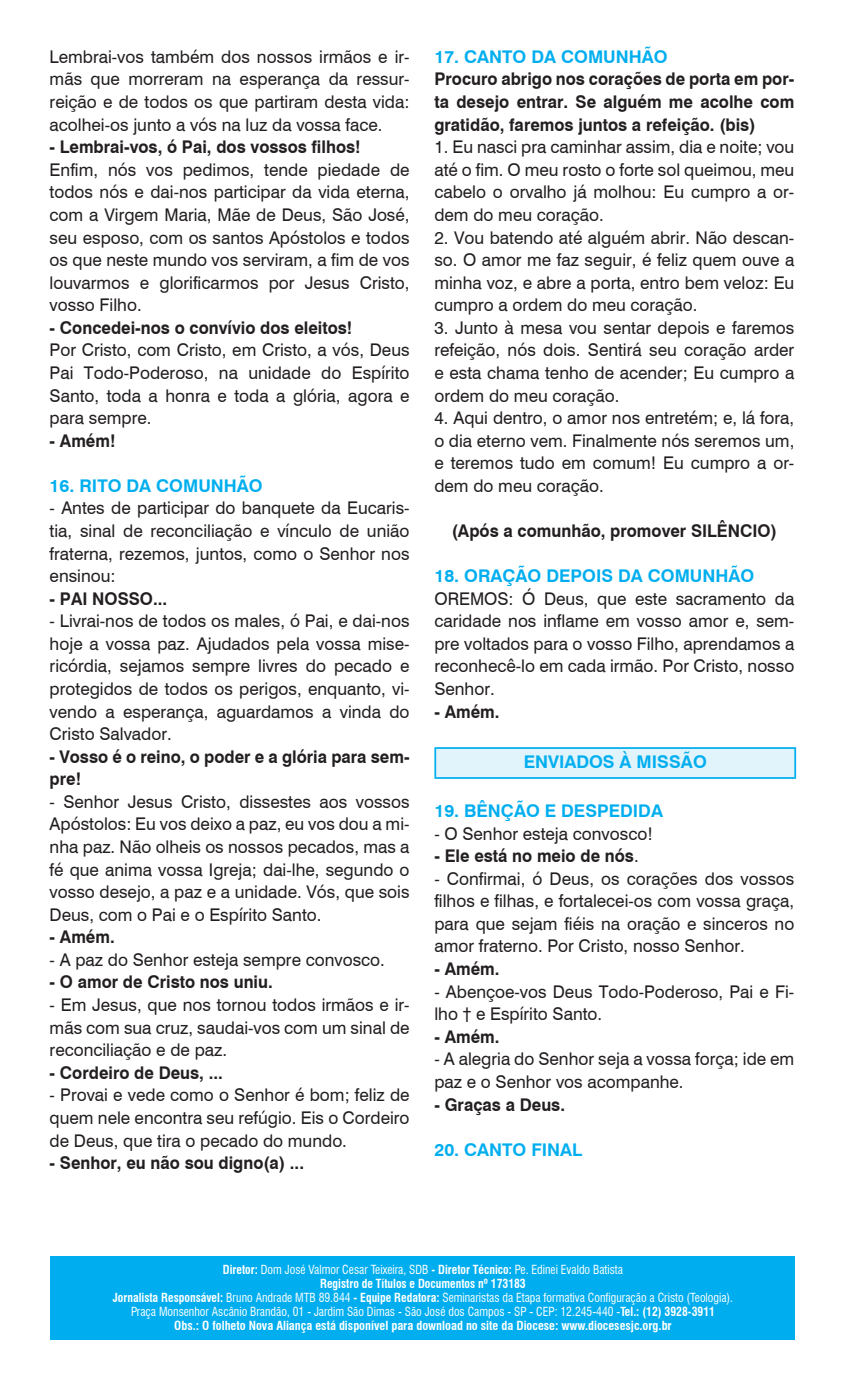
<style>
.page{position:relative;width:844px;height:1389px;background:#fff}
.page>*{position:absolute;margin:0;border:0;box-sizing:border-box;transform-origin:0 0}
.t1{font:17.5px/22.6px "Swiss 721 BT";color:#231f20;text-align:justify}
.t2{font:700 17.5px/22.6px "Swiss 721 BT";color:#231f20;scale:.95 1}
.t3{font:700 17.5px "Swiss 721 BT";color:#00aeef}
.t4{font:condensed 12.25px/14px "Swiss 721 BT";color:#fff;text-align:center;scale:.95 1}
.s1{font-weight:400}
.s2{font-weight:700}
</style>
<div class="page">
<div style="left:51px;top:1256px;width:744px;height:83px;background:#00aeef"></div>
<div style="left:435px;top:748px;width:360px;height:30px;background:#e1f4fc"></div>
<hr style="left:434px;top:747px;width:361px;height:2px;background:#00aeef">
<hr style="left:434px;top:749px;width:2px;height:28px;background:#00aeef">
<svg style="left:794px;top:749px;width:1px;height:28px"></svg>
<hr style="left:434px;top:777px;width:361px;height:2px;background:#00aeef">
<p class="t1" style="left:50px;top:45px;width:361px">Lembrai-vos também dos nossos irmãos e ir&shy;mãs que morreram na esperança da ressur&shy;reição e de todos os que partiram desta vida: acolhei-os junto a vós na luz da vossa face.</p>
<p class="t2" style="left:50px;top:136px;width:329px">- Lembrai-vos, ó Pai, dos vossos filhos!</p>
<p class="t1" style="left:50px;top:158px;width:361px">Enfim, nós vos pedimos, tende piedade de todos nós e dai-nos participar da vida eterna, com a Virgem Maria, Mãe de Deus, São José, seu esposo, com os santos Apóstolos e todos os que neste mundo vos serviram, a fim de vos louvarmos e glorificarmos por Jesus Cristo, vosso Filho.</p>
<p class="t2" style="left:50px;top:316px;width:320px">- Concedei-nos o convívio dos eleitos!</p>
<p class="t1" style="left:50px;top:339px;width:361px">Por Cristo, com Cristo, em Cristo, a vós, Deus Pai Todo-Poderoso, na unidade do Espírito Santo, toda a honra e toda a glória, agora e para sempre.</p>
<p class="t2" style="left:50px;top:429px;width:71px">- Amém!</p>
<p class="t3" style="left:50px;top:475px;width:214px">16. RITO DA COMUNHÃO</p>
<p class="t1" style="left:50px;top:497px;width:361px">- Antes de participar do banquete da Eucaris&shy;tia, sinal de reconciliação e vínculo de união fraterna, rezemos, juntos, como o Senhor nos ensinou:</p>
<p class="t2" style="left:50px;top:587px;width:125px">- PAI NOSSO...</p>
<p class="t1" style="left:50px;top:610px;width:361px">- Livrai-nos de todos os males, ó Pai, e dai-nos hoje a vossa paz. Ajudados pela vossa mise&shy;ricórdia, sejamos sempre livres do pecado e protegidos de todos os perigos, enquanto, vi&shy;vendo a esperança, aguardamos a vinda do Cristo Salvador.</p>
<p class="t2" style="left:50px;top:745px;width:380px">- Vosso é o reino, o poder e a glória para sem&shy;pre!</p>
<p class="t1" style="left:50px;top:790px;width:361px">- Senhor Jesus Cristo, dissestes aos vossos Apóstolos: Eu vos deixo a paz, eu vos dou a mi&shy;nha paz. Não olheis os nossos pecados, mas a fé que anima vossa Igreja; dai-lhe, segundo o vosso desejo, a paz e a unidade. Vós, que sois Deus, com o Pai e o Espírito Santo.</p>
<p class="t2" style="left:50px;top:926px;width:70px">- Amém.</p>
<p class="t1" style="left:50px;top:948px;width:337px">- A paz do Senhor esteja sempre convosco.</p>
<p class="t2" style="left:50px;top:971px;width:236px">- O amor de Cristo nos uniu.</p>
<p class="t1" style="left:50px;top:993px;width:361px">- Em Jesus, que nos tornou todos irmãos e ir&shy;mãs com sua cruz, saudai-vos com um sinal de reconciliação e de paz.</p>
<p class="t2" style="left:50px;top:1061px;width:184px">- Cordeiro de Deus, ...</p>
<p class="t1" style="left:50px;top:1084px;width:361px">- Provai e vede como o Senhor é bom; feliz de quem nele encontra seu refúgio. Eis o Cordeiro de Deus, que tira o pecado do mundo.</p>
<p class="t2" style="left:50px;top:1151px;width:269px">- Senhor, eu não sou digno(a) ...</p>
<p class="t3" style="left:434px;top:46px;width:235px">17. CANTO DA COMUNHÃO</p>
<p class="t2" style="left:434px;top:68px;width:380px;text-align:justify">Procuro abrigo nos corações de porta em por&shy;ta desejo entrar. Se alguém me acolhe com gratidão, faremos juntos a refeição. (bis)</p>
<p class="t1" style="left:434px;top:136px;width:361px">1. Eu nasci pra caminhar assim, dia e noite; vou até o fim. O meu rosto o forte sol queimou, meu cabelo o orvalho já molhou: Eu cumpro a or&shy;dem do meu coração.</p>
<p class="t1" style="left:434px;top:226px;width:361px">2. Vou batendo até alguém abrir. Não descan&shy;so. O amor me faz seguir, é feliz quem ouve a minha voz, e abre a porta, entro bem veloz: Eu cumpro a ordem do meu coração.</p>
<p class="t1" style="left:434px;top:316px;width:361px">3. Junto à mesa vou sentar depois e faremos refeição, nós dois. Sentirá seu coração arder e esta chama tenho de acender; Eu cumpro a ordem do meu coração.</p>
<p class="t1" style="left:434px;top:406px;width:361px">4. Aqui dentro, o amor nos entretém; e, lá fora, o dia eterno vem. Finalmente nós seremos um, e teremos tudo em comum! Eu cumpro a or&shy;dem do meu coração.</p>
<p class="t2" style="left:451px;top:519px;width:343px">(Após a comunhão, promover SILÊNCIO)</p>
<p class="t3" style="left:434px;top:565px;width:321px">18. ORAÇÃO DEPOIS DA COMUNHÃO</p>
<p class="t1" style="left:434px;top:587px;width:361px">OREMOS: Ó Deus, que este sacramento da caridade nos inflame em vosso amor e, sem&shy;pre voltados para o vosso Filho, aprendamos a reconhecê-lo em cada irmão. Por Cristo, nosso Senhor.</p>
<p class="t2" style="left:434px;top:700px;width:70px">- Amém.</p>
<p class="t3" style="left:523px;top:751px;width:184px">ENVIADOS À MISSÃO</p>
<p class="t3" style="left:434px;top:800px;width:230px">19. BÊNÇÃO E DESPEDIDA</p>
<p class="t1" style="left:434px;top:822px;width:220px">- O Senhor esteja convosco!</p>
<p class="t2" style="left:434px;top:845px;width:216px">- Ele está no meio de nós<span class="s1">.</span></p>
<p class="t1" style="left:434px;top:867px;width:361px">- Confirmai, ó Deus, os corações dos vossos filhos e filhas, e fortalecei-os com vossa graça, para que sejam fiéis na oração e sinceros no amor fraterno. Por Cristo, nosso Senhor.</p>
<p class="t2" style="left:434px;top:957px;width:70px">- Amém.</p>
<p class="t1" style="left:434px;top:980px;width:361px">- Abençoe-vos Deus Todo-Poderoso, Pai e Fi&shy;lho † e Espírito Santo.</p>
<p class="t2" style="left:434px;top:1025px;width:70px">- Amém.</p>
<p class="t1" style="left:434px;top:1048px;width:361px">- A alegria do Senhor seja a vossa força; ide em paz e o Senhor vos acompanhe.</p>
<p class="t2" style="left:434px;top:1093px;width:139px">- Graças a Deus.</p>
<p class="t3" style="left:434px;top:1139px;width:149px">20. CANTO FINAL</p>
<p class="t4" style="left:113px;top:1263px;width:654px"><span class="s2">Diretor:</span> Dom José Valmor Cesar Teixeira, SDB <span class="s2">- Diretor Técnico:</span> Pe. Edinei Evaldo Batista<br><span class="s2">Registro de Títulos e Documentos nº 173183<br>Jornalista Responsável:</span> Bruno Andrade MTB 89.844 <span class="s2">- Equipe Redatora:</span> Seminaristas da Etapa formativa Configuração a Cristo (Teologia).<br>Praça Monsenhor Ascânio Brandão, 01 - Jardim São Dimas - São José dos Campos - SP - CEP: 12.245-440 -<span class="s2">Tel.: (12) 3928-3911<br>Obs.: O folheto Nova Aliança está disponível para download no site da Diocese: www.diocesesjc.org.br</span></p>
</div>
